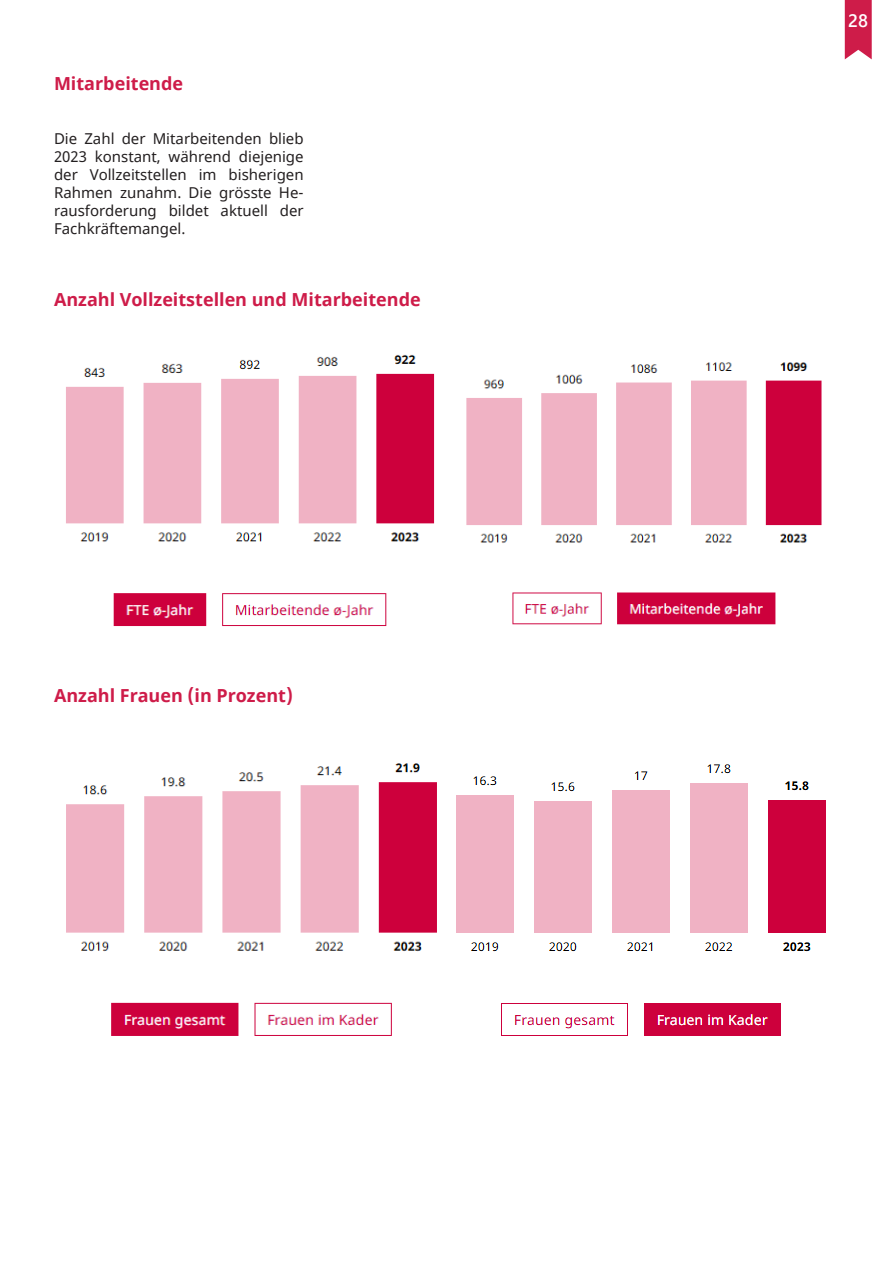
<style>
.page{position:relative;width:893px;height:1263px;background:#fff}
.page>*{position:absolute;margin:0;border:0;box-sizing:border-box;transform-origin:0 0}
.ut{font:700 18px "Noto Sans";color:#ce1c49}
.t1{font:600 18px "Segoe UI";color:#fff}
.gt{font:15px/18px "Noto Sans";color:#231f20;text-align:justify}
</style>
<div class="page">
<svg style="left:845px;top:0;width:27px;height:59px;background:#d22f58"></svg>
<img style="left:66px;top:355px;width:369px;height:271px">
<img style="left:466px;top:362px;width:356px;height:263px">
<img style="left:66px;top:763px;width:371px;height:273px">
<img style="left:456px;top:764px;width:370px;height:272px">
<p class="ut" style="left:54px;top:71px;width:131px">Mitarbeitende</p>
<p class="gt" style="left:54px;top:130px;width:251px">Die Zahl der Mitarbeitenden blieb 2023 konstant, während diejenige der Vollzeitstellen im bisherigen Rahmen zunahm. Die grösste He&shy;rausforderung bildet aktuell der Fachkräftemangel.</p>
<p class="ut" style="left:54px;top:287px;width:368px">Anzahl Vollzeitstellen und Mitarbeitende</p>
<p class="ut" style="left:54px;top:683px;width:240px">Anzahl Frauen (in Prozent)</p>
<p class="t1" style="left:848px;top:4px;width:21px">28</p>
</div>
